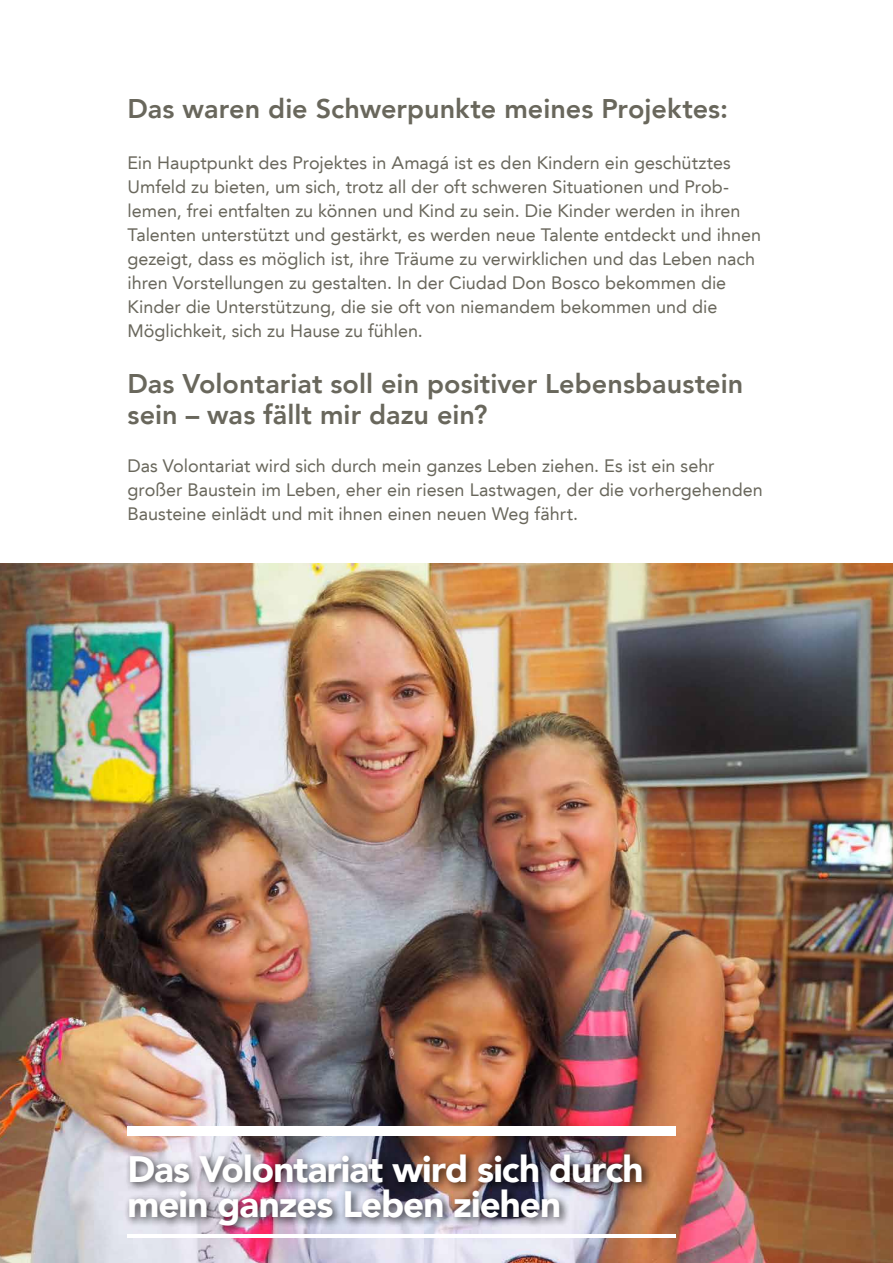
<style>
.page{position:relative;width:893px;height:1263px;background:#fff}
.page>*{position:absolute;margin:0;border:0;box-sizing:border-box;transform-origin:0 0}
.t1{font:900 36.75px/35.1px "Avenir LT";letter-spacing:-.025em;color:#fff}
.t2{font:800 27px/31.5px "Avenir LT";color:#69675c}
.t3{font:18px/24px "Avenir LT";color:#69675c}
</style>
<div class="page">
<img style="left:0;top:563px;width:893px;height:700px">
<div style="left:124px;top:1149px;width:529px;height:87px;background:#000;opacity:.75"></div>
<div style="left:128px;top:1127px;width:548px;height:9px;background:#fff"></div>
<hr style="left:128px;top:1234px;width:548px;height:4px;background:#fff">
<h2 class="t2" style="left:128px;top:93px;width:602px">Das waren die Schwerpunkte meines Projektes:</h2>
<p class="t3" style="left:128px;top:151px;width:635px">Ein Hauptpunkt des Projektes in Amagá ist es den Kindern ein geschütztes Umfeld zu bieten, um sich, trotz all der oft schweren Situationen und Prob&shy;lemen, frei entfalten zu können und Kind zu sein. Die Kinder werden in ihren Talenten unterstützt und gestärkt, es werden neue Talente entdeckt und ihnen gezeigt, dass es möglich ist, ihre Träume zu verwirklichen und das Leben nach ihren Vorstellungen zu gestalten. In der Ciudad Don Bosco bekommen die Kinder die Unterstützung, die sie oft von niemandem bekommen und die Möglichkeit, sich zu Hause zu fühlen.</p>
<h2 class="t2" style="left:128px;top:368px;width:617px">Das Volontariat soll ein positiver Lebensbaustein sein – was fällt mir dazu ein?</h2>
<p class="t3" style="left:128px;top:454px;width:637px">Das Volontariat wird sich durch mein ganzes Leben ziehen. Es ist ein sehr großer Baustein im Leben, eher ein riesen Lastwagen, der die vorhergehenden<br>Bausteine einlädt und mit ihnen einen neuen Weg fährt.</p>
<h1 class="t1" style="left:128px;top:1151px;width:518px">Das Volontariat wird sich durch mein ganzes Leben ziehen</h1>
</div>
